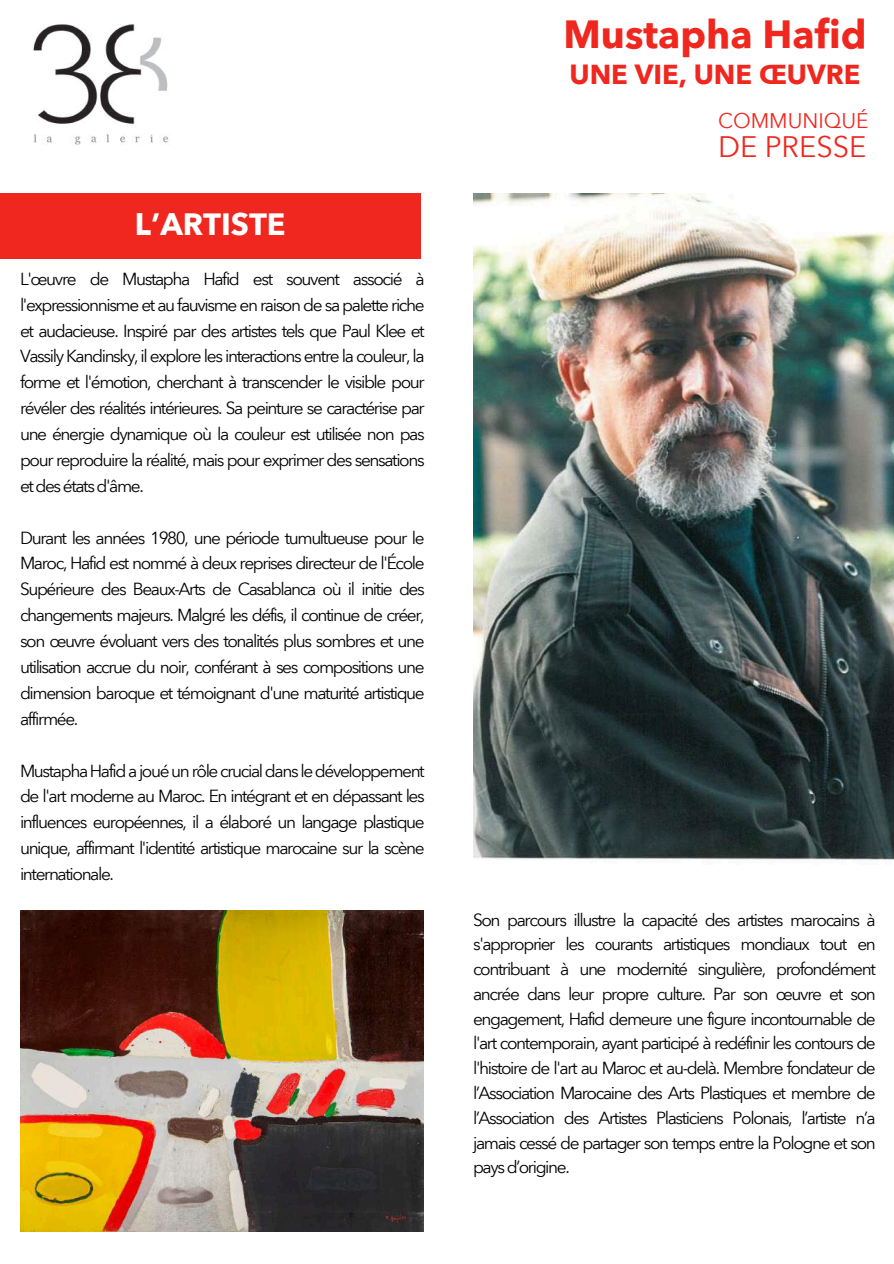
<style>
.page{position:relative;width:894px;height:1264px;background:#fff}
.page>*{position:absolute;margin:0;border:0;box-sizing:border-box;transform-origin:0 0}
.t1{font:700 39.3px "Avenir Next Arabic";color:#ef271e}
.t2{font:700 30.75px "Avenir Next Arabic";color:#fff}
.t3{font:29.1px "Avenir Next Arabic";color:#ef271e}
.t4{font:700 27.3px "Avenir Next Arabic";color:#ef271e}
.t5{font:20.85px "Avenir Next Arabic";color:#ef271e}
.t6{font:17.25px/25.8px "Avenir Next Arabic";letter-spacing:-.08em;color:#000;text-align:justify}
</style>
<div class="page">
<img style="left:33px;top:24px;width:137px;height:121px">
<img style="left:473px;top:193px;width:420px;height:668px">
<img style="left:20px;top:910px;width:403px;height:320px">
<div style="left:0;top:193px;width:420px;height:65px;background:#ef271e"></div>
<h2 class="t2" style="left:135px;top:206px;width:152px">L’ARTISTE</h2>
<p class="t6" style="left:20px;top:266px;width:406px">L'œuvre de Mustapha Hafid est souvent associé à l'expressionnisme et au fauvisme en raison de sa palette riche et audacieuse. Inspiré par des artistes tels que Paul Klee et Vassily Kandinsky, il explore les interactions entre la couleur, la forme et l'émotion, cherchant à transcender le visible pour révéler des réalités intérieures. Sa peinture se caractérise par une énergie dynamique où la couleur est utilisée non pas pour reproduire la réalité, mais pour exprimer des sensations et des états d'âme.</p>
<p class="t6" style="left:20px;top:524px;width:406px">Durant les années 1980, une période tumultueuse pour le Maroc, Hafid est nommé à deux reprises directeur de l'École Supérieure des Beaux-Arts de Casablanca où il initie des changements majeurs. Malgré les défis, il continue de créer, son œuvre évoluant vers des tonalités plus sombres et une utilisation accrue du noir, conférant à ses compositions une dimension baroque et témoignant d'une maturité artistique affirmée.</p>
<p class="t6" style="left:20px;top:757px;width:406px">Mustapha Hafid a joué un rôle crucial dans le développement de l'art moderne au Maroc. En intégrant et en dépassant les influences européennes, il a élaboré un langage plastique unique, affirmant l'identité artistique marocaine sur la scène internationale.</p>
<h1 class="t1" style="left:563px;top:12px;width:304px">Mustapha Hafid</h1>
<h3 class="t4" style="left:569px;top:59px;width:292px">UNE VIE, UNE ŒUVRE</h3>
<p class="t5" style="left:717px;top:108px;width:152px">COMMUNIQUÉ</p>
<h3 class="t3" style="left:718px;top:130px;width:150px">DE PRESSE</h3>
<p class="t6" style="left:473px;top:907px;width:404px;line-height:24.8px">Son parcours illustre la capacité des artistes marocains à s'approprier les courants artistiques mondiaux tout en contribuant à une modernité singulière, profondément ancrée dans leur propre culture. Par son œuvre et son engagement, Hafid demeure une figure incontournable de l'art contemporain, ayant participé à redéfinir les contours de l'histoire de l'art au Maroc et au-delà. Membre fondateur de l’Association Marocaine des Arts Plastiques et membre de l’Association des Artistes Plasticiens Polonais, l’artiste n’a jamais cessé de partager son temps entre la Pologne et son pays d’origine.</p>
</div>
